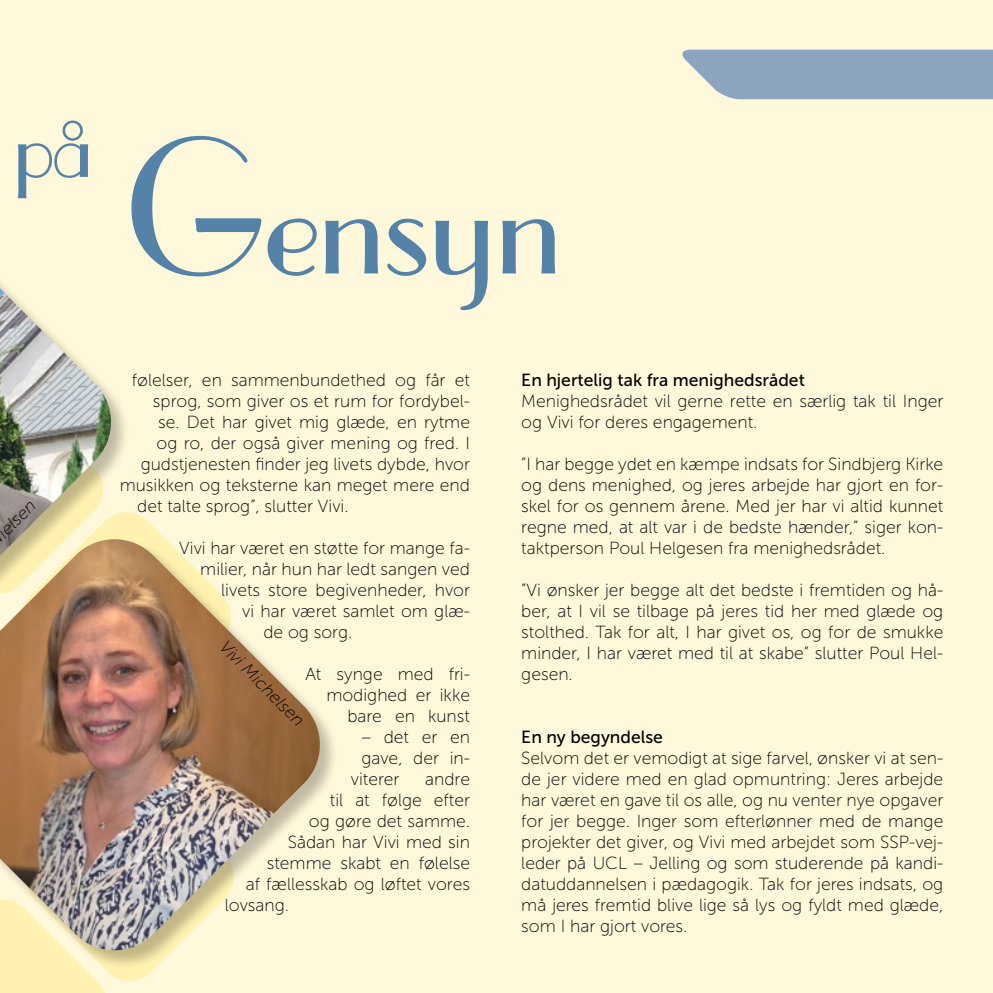
<style>
.page{position:relative;width:993px;height:993px;background:#fff}
.page>*{position:absolute;margin:0;border:0;box-sizing:border-box;transform-origin:0 0}
.t1{font:183.75px "Parisian BT";letter-spacing:-.03em;color:#5582a7}
.t2{font:113.75px "Parisian BT";color:#5582a7}
.t3{font:17.5px/21px "Museo Sans 100";color:#000;text-align:justify}
.t4{font:17.5px "Museo Sans 500";color:#000}
.t5{font:italic 17.5px "Museo Sans 100";color:#000}
</style>
<div class="page">
<div style="left:0;top:0;width:992px;height:992px;background:#fff8da"></div>
<svg style="left:0;top:969px;width:105px;height:23px"></svg>
<svg style="left:22px;top:969px;width:132px;height:14px;fill:#fff1b0"></svg>
<svg style="left:131px;top:512px;width:33px;height:26px"></svg>
<img style="left:0;top:288px;width:116px;height:250px">
<div style="left:0;top:538px;width:339px;height:431px;background:#000;opacity:.25"></div>
<img style="left:0;top:539px;width:325px;height:416px">
<div style="left:682px;top:50px;width:310px;height:49px;background:#8da4c0"></div>
<h2 class="t2" style="left:12px;top:66px;width:84px">på</h2>
<p class="t5" style="left:-6px;top:527px;width:47px;rotate:-45deg">ielsen</p>
<h1 class="t1" style="left:126px;top:94px;width:439px">Gensyn</h1>
<p class="t3" style="left:132px;top:369px;width:339px">følelser, en sammenbundethed og får et</p>
<p class="t3" style="left:153px;top:390px;width:318px">sprog, som giver os et rum for fordybel-</p>
<p class="t3" style="left:158px;top:411px;width:313px">se. Det har givet mig glæde, en rytme</p>
<p class="t3" style="left:156px;top:432px;width:315px">og ro, der også giver mening og fred. I</p>
<p class="t3" style="left:141px;top:453px;width:331px">gudstjenesten finder jeg livets dybde, hvor</p>
<p class="t3" style="left:120px;top:474px;width:352px">musikken og teksterne kan meget mere end</p>
<p class="t3" style="left:137px;top:495px;width:213px">det talte sprog”, slutter Vivi.</p>
<p class="t3" style="left:179px;top:537px;width:292px">Vivi har været en støtte for mange fa-</p>
<p class="t3" style="left:200px;top:558px;width:271px">milier, når hun har ledt sangen ved</p>
<p class="t3" style="left:221px;top:579px;width:250px">livets store begivenheder, hvor</p>
<p class="t3" style="left:242px;top:600px;width:229px">vi har været samlet om glæ-</p>
<p class="t3" style="left:263px;top:621px;width:90px">de og sorg.</p>
<p class="t3" style="left:305px;top:663px;width:166px;text-align:right">At synge med fri&shy;modighed er ikke bare en kunst</p>
<p class="t3" style="left:361px;top:726px;width:110px">– det er en</p>
<p class="t3" style="left:361px;top:747px;width:110px">gave, der in-</p>
<p class="t3" style="left:351px;top:768px;width:50px">viterer</p>
<p class="t3" style="left:425px;top:768px;width:46px">andre</p>
<p class="t3" style="left:330px;top:789px;width:141px">til at følge efter</p>
<p class="t3" style="left:309px;top:810px;width:163px">og gøre det samme.</p>
<p class="t3" style="left:288px;top:831px;width:183px">Sådan har Vivi med sin</p>
<p class="t3" style="left:267px;top:852px;width:205px">stemme skabt en følelse</p>
<p class="t3" style="left:246px;top:873px;width:225px">af fællesskab og løftet vores</p>
<p class="t3" style="left:225px;top:894px;width:66px">lovsang.</p>
<p class="t5" style="left:229px;top:637px;width:113px;rotate:45deg">Vivi Michelsen</p>
<p class="t4" style="left:521px;top:370px;width:285px">En hjertelig tak fra menighedsrådet</p>
<p class="t3" style="left:521px;top:390px;width:423px">Menighedsrådet vil gerne rette en særlig tak til Inger og Vivi for deres engagement.</p>
<p class="t3" style="left:521px;top:453px;width:423px">”I har begge ydet en kæmpe indsats for Sindbjerg Kirke og dens menighed, og jeres arbejde har gjort en for&shy;skel for os gennem årene. Med jer har vi altid kunnet regne med, at alt var i de bedste hænder,” siger kon&shy;taktperson Poul Helgesen fra menighedsrådet.</p>
<p class="t3" style="left:521px;top:579px;width:423px">”Vi ønsker jer begge alt det bedste i fremtiden og hå&shy;ber, at I vil se tilbage på jeres tid her med glæde og stolthed. Tak for alt, I har givet os, og for de smukke minder, I har været med til at skabe” slutter Poul Hel&shy;gesen.</p>
<p class="t4" style="left:521px;top:727px;width:143px">En ny begyndelse</p>
<p class="t3" style="left:521px;top:747px;width:423px">Selvom det er vemodigt at sige farvel, ønsker vi at sen&shy;de jer videre med en glad opmuntring: Jeres arbejde har været en gave til os alle, og nu venter nye opgaver for jer begge. Inger som efterlønner med de mange projekter det giver, og Vivi med arbejdet som SSP-vej&shy;leder på UCL – Jelling og som studerende på kandi&shy;datuddannelsen i pædagogik. Tak for jeres indsats, og må jeres fremtid blive lige så lys og fyldt med glæde, som I har gjort vores.</p>
</div>
